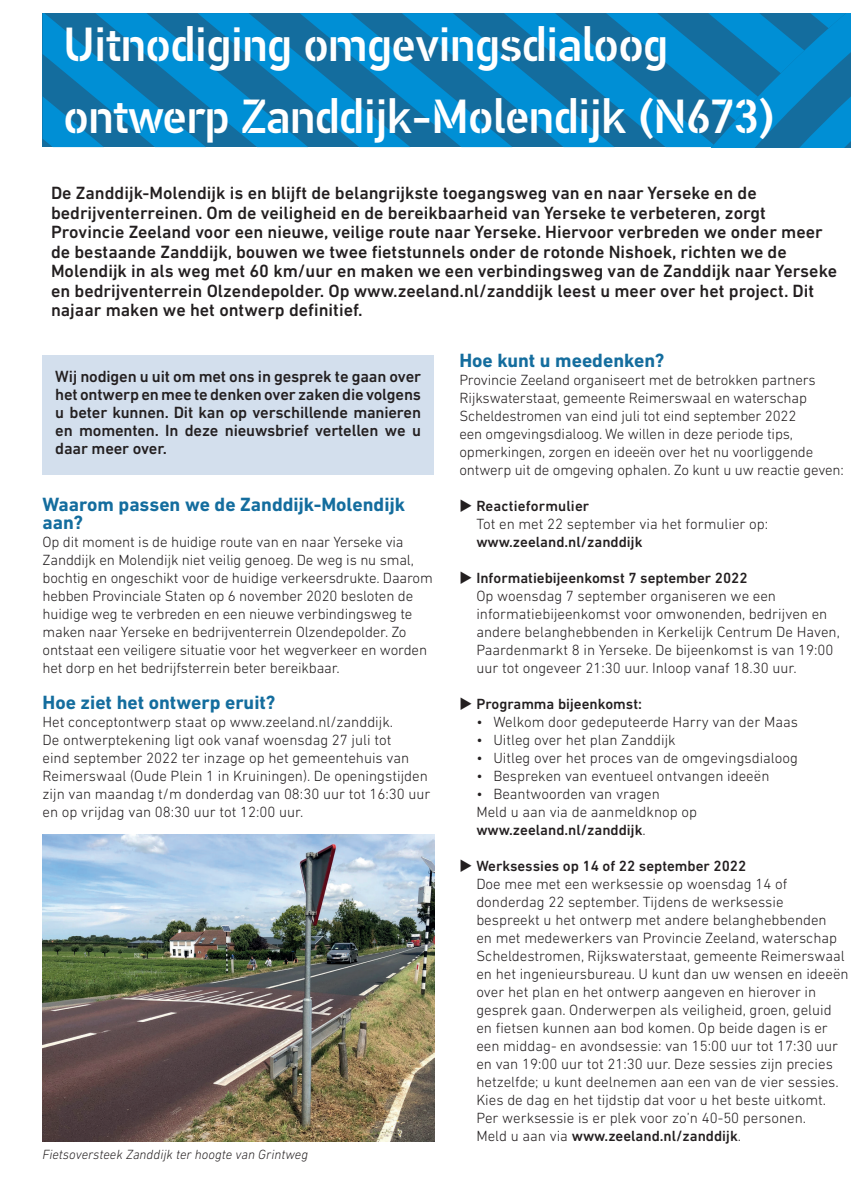
<style>
.page{position:relative;width:866px;height:1195px;background:#fff}
.page>*{position:absolute;margin:0;border:0;box-sizing:border-box;transform-origin:0 0}
.t1{font:500 48px/72px "PF Din Stencil";color:#fff}
.t2{font:700 19.5px/18px "DIN Next LT Pro";color:#146d9e}
.t3{font:500 18px/19.5px "DIN Next LT Pro";color:#231f20}
.t4{font:500 16.5px/18px "DIN Next LT Pro";letter-spacing:-.01em;color:#231f20;text-align:justify}
.t5{font:300 15px/18px "DIN Next LT Pro";color:#231f20}
.t6{font:500 15px "DIN Next LT Pro";color:#231f20}
.t7{font:italic 300 13.5px "DIN Next LT Pro";color:#231f20}
.s1{font-weight:500}
</style>
<div class="page">
<div style="left:43px;top:355px;width:391px;height:120px;background:#d3dfed"></div>
<svg style="left:43px;top:13px;width:807px;height:134px;background:#097eba"></svg>
<img style="left:42px;top:835px;width:392px;height:306px">
<p class="t1" style="left:64px;top:9px;width:712px">Uitnodiging omgevingsdialoog ontwerp Zanddijk-Molendijk (N673)</p>
<p class="t3" style="left:51px;top:183px;width:787px">De Zanddik-Molendik is en blift de belangrikste toegangsweg van en naar Yerseke en de bedriventerreinen. Om de veiligheid en de bereikbaarheid van Yerseke te verbeteren, zorgt Provincie Zeeland voor een nieuwe, veilige route naar Yerseke. Hiervoor verbreden we onder meer de bestaande Zanddik, bouwen we twee fetstunnels onder de rotonde Nishoek, richten we de Molendik in als weg met 60 km/uur en maken we een verbindingsweg van de Zanddik naar Yerseke en bedriventerrein Olzendepolder. Op www.zeeland.nl/zanddik leest u meer over het project. Dit najaar maken we het ontwerp defnitief.</p>
<p class="t4" style="left:55px;top:367px;width:367px">Wi nodigen u uit om met ons in gesprek te gaan over het ontwerp en mee te denken over zaken die volgens u beter kunnen. Dit kan op verschillende manieren en momenten. In deze nieuwsbrief vertellen we u daar meer over.</p>
<h1 class="t2" style="left:43px;top:495px;width:364px">Waarom passen we de Zanddik-Molendik aan?</h1>
<p class="t5" style="left:43px;top:532px;width:392px">Op dit moment is de huidige route van en naar Yerseke via Zanddik en Molendik niet veilig genoeg. De weg is nu smal, bochtig en ongeschikt voor de huidige verkeersdrukte. Daarom hebben Provinciale Staten op 6 november 2020 besloten de huidige weg te verbreden en een nieuwe verbindingsweg te maken naar Yerseke en bedriventerrein Olzendepolder. Zo ontstaat een veiligere situatie voor het wegverkeer en worden het dorp en het bedrifsterrein beter bereikbaar.</p>
<h1 class="t2" style="left:43px;top:693px;width:234px">Hoe ziet het ontwerp eruit?</h1>
<p class="t5" style="left:43px;top:712px;width:389px">Het conceptontwerp staat op www.zeeland.nl/zanddik.<br>De ontwerptekening ligt ook vanaf woensdag 27 juli tot<br>eind september 2022 ter inzage op het gemeentehuis van Reimerswaal (Oude Plein 1 in Kruiningen). De openingstiden zin van maandag t/m donderdag van 08:30 uur tot 16:30 uur en op vridag van 08:30 uur tot 12:00 uur.</p>
<p class="t7" style="left:42px;top:1146px;width:267px">Fietsoversteek Zanddik ter hoogte van Grintweg</p>
<h1 class="t2" style="left:459px;top:351px;width:207px">Hoe kunt u meedenken?</h1>
<p class="t5" style="left:459px;top:370px;width:386px">Provincie Zeeland organiseert met de betrokken partners Rikswaterstaat, gemeente Reimerswaal en waterschap Scheldestromen van eind juli tot eind september 2022<br>een omgevingsdialoog. We willen in deze periode tips, opmerkingen, zorgen en ideeën over het nu voorliggende ontwerp uit de omgeving ophalen. Zo kunt u uw reactie geven:</p>
<p class="t6" style="left:459px;top:497px;width:131px">◆ Reactieformulier</p>
<p class="t5" style="left:476px;top:514px;width:293px">Tot en met 22 september via het formulier op:</p>
<p class="t6" style="left:476px;top:533px;width:168px">www.zeeland.nl/zanddik</p>
<p class="t5" style="left:476px;top:568px;width:365px;text-indent:-17px">◆ <span class="s1">Informatiebieenkomst 7 september 2022<br></span>Op woensdag 7 september organiseren we een informatiebieenkomst voor omwonenden, bedriven en andere belanghebbenden in Kerkelik Centrum De Haven, Paardenmarkt 8 in Yerseke. De bieenkomst is van 19:00 uur tot ongeveer 21:30 uur. Inloop vanaf 18.30 uur.</p>
<p class="t6" style="left:459px;top:695px;width:184px">◆ Programma bieenkomst:</p>
<p class="t5" style="left:476px;top:712px;width:323px">• Welkom door gedeputeerde Harry van der Maas</p>
<p class="t5" style="left:476px;top:730px;width:201px">• Uitleg over het plan Zanddik</p>
<p class="t5" style="left:476px;top:748px;width:323px">• Uitleg over het proces van de omgevingsdialoog</p>
<p class="t5" style="left:476px;top:766px;width:295px">• Bespreken van eventueel ontvangen ideeën</p>
<p class="t5" style="left:476px;top:784px;width:222px">• Beantwoorden van vragen<br>Meld u aan via de aanmeldknop op <span class="s1">www.zeeland.nl/zanddik</span>.</p>
<p class="t5" style="left:476px;top:856px;width:374px;text-indent:-17px">◆ <span class="s1">Werksessies op 14 of 22 september 2022<br></span>Doe mee met een werksessie op woensdag 14 of donderdag 22 september. Tidens de werksessie bespreekt u het ontwerp met andere belanghebbenden<br>en met medewerkers van Provincie Zeeland, waterschap Scheldestromen, Rikswaterstaat, gemeente Reimerswaal en het ingenieursbureau. U kunt dan uw wensen en ideeën over het plan en het ontwerp aangeven en hierover in gesprek gaan. Onderwerpen als veiligheid, groen, geluid en fetsen kunnen aan bod komen. Op beide dagen is er een middag- en avondsessie: van 15:00 uur tot 17:30 uur en van 19:00 uur tot 21:30 uur. Deze sessies zin precies hetzelfde; u kunt deelnemen aan een van de vier sessies.<br>Kies de dag en het tidstip dat voor u het beste uitkomt.<br>Per werksessie is er plek voor zo’n 40-50 personen.<br>Meld u aan via <span class="s1">www.zeeland.nl/zanddik</span>.</p>
</div>
